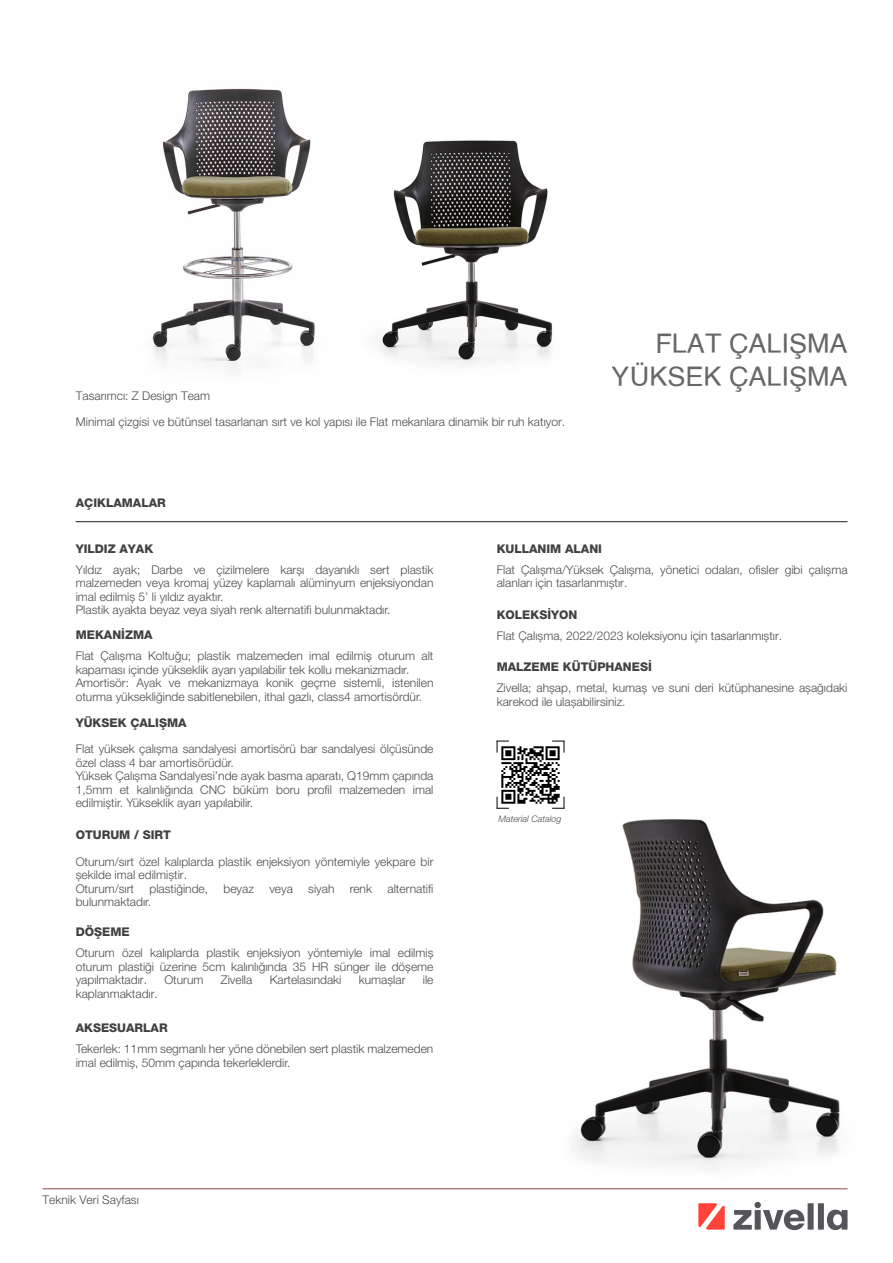
<style>
.page{position:relative;width:893px;height:1263px;background:#fff}
.page>*{position:absolute;margin:0;border:0;box-sizing:border-box;transform-origin:0 0}
.t1{font:27px/32.4px "Helvetica";color:#414042;text-align:right}
.t2{font:300 12px/13.5px "Helvetica Neue LT Pro";color:#4c4c4c}
.t3{font:800 12px "Helvetica Neue LT Pro";color:#414042}
.t4{font:300 12px "Helvetica Neue LT Pro";color:#4d4c4c}
.t5{font:italic 300 9px "Helvetica Neue LT Pro";color:#4c4c4c}
</style>
<div class="page">
<img style="left:152px;top:88px;width:163px;height:286px">
<img style="left:378px;top:140px;width:175px;height:225px">
<img style="left:524px;top:796px;width:324px;height:414px">
<hr style="left:43px;top:1188px;width:804px;height:1px;background:#9f5050">
<hr style="left:76px;top:521px;width:771px;height:1px;background:#1d1d1b">
<img style="left:501px;top:746px;width:62px;height:61px">
<svg style="left:497px;top:797px;width:12px;height:12px"></svg>
<svg style="left:552px;top:797px;width:13px;height:12px"></svg>
<svg style="left:552px;top:741px;width:13px;height:12px"></svg>
<svg style="left:497px;top:741px;width:12px;height:12px"></svg>
<svg style="left:733px;top:1210px;width:19px;height:19px"></svg>
<div style="left:755px;top:1210px;width:6px;height:19px;background:#54555a"></div>
<div style="left:754px;top:1202px;width:7px;height:6px;background:#54555a;border-radius:50%"></div>
<svg style="left:763px;top:1209px;width:42px;height:21px"></svg>
<div style="left:808px;top:1203px;width:6px;height:26px;background:#54555a"></div>
<div style="left:818px;top:1203px;width:6px;height:26px;background:#54555a"></div>
<svg style="left:827px;top:1209px;width:20px;height:21px"></svg>
<svg style="left:698px;top:1203px;width:27px;height:26px"></svg>
<p class="t2" style="left:76px;top:389px;width:136px">Tasarımcı: Z Design Team</p>
<p class="t4" style="left:76px;top:414px;width:491px">Minimal çizgisi ve bütünsel tasarlanan sırt ve kol yapısı ile Flat mekanlara dinamik bir ruh katıyor.</p>
<h1 class="t1" style="left:612px;top:328px;width:237px">FLAT ÇALIŞMA<br>YÜKSEK ÇALIŞMA</h1>
<p class="t3" style="left:76px;top:496px;width:92px">AÇIKLAMALAR</p>
<p class="t3" style="left:76px;top:541px;width:79px">YILDIZ AYAK</p>
<p class="t2" style="left:76px;top:562px;width:359px">Yıldız ayak; Darbe ve çizilmelere karșı dayanıklı sert plastik malzemeden veya kromaj yüzey kaplamalı alüminyum enjeksiyondan imal edilmiș 5’ li yıldız ayaktır.<br>Plastik ayakta beyaz veya siyah renk alternatifi bulunmaktadır.</p>
<p class="t3" style="left:76px;top:628px;width:78px">MEKANİZMA</p>
<p class="t2" style="left:76px;top:649px;width:359px">Flat Çalıșma Koltuğu; plastik malzemeden imal edilmiș oturum alt kapaması içinde yükseklik ayarı yapılabilir tek kollu mekanizmadır.<br>Amortisör: Ayak ve mekanizmaya konik geçme sistemli, istenilen oturma yüksekliğinde sabitlenebilen, ithal gazlı, class4 amortisördür.</p>
<p class="t3" style="left:76px;top:715px;width:112px">YÜKSEK ÇALIŞMA</p>
<p class="t2" style="left:76px;top:742px;width:359px">Flat yüksek çalıșma sandalyesi amortisörü bar sandalyesi ölçüsünde özel class 4 bar amortisörüdür.<br>Yüksek Çalıșma Sandalyesi’nde ayak basma aparatı, Q19mm çapında 1,5mm et kalınlığında CNC büküm boru profil malzemeden imal edilmiștir. Yükseklik ayarı yapılabilir.</p>
<p class="t3" style="left:76px;top:827px;width:97px">OTURUM / SIRT</p>
<p class="t2" style="left:76px;top:854px;width:359px">Oturum/sırt özel kalıplarda plastik enjeksiyon yöntemiyle yekpare bir șekilde imal edilmiștir.<br>Oturum/sırt</p>
<p class="t2" style="left:149px;top:881px;width:60px">plastiğinde,</p>
<p class="t2" style="left:224px;top:881px;width:32px">beyaz</p>
<p class="t2" style="left:269px;top:881px;width:25px">veya</p>
<p class="t2" style="left:308px;top:881px;width:28px">siyah</p>
<p class="t2" style="left:350px;top:881px;width:24px">renk</p>
<p class="t2" style="left:387px;top:881px;width:47px">alternatifi</p>
<p class="t2" style="left:76px;top:895px;width:77px">bulunmaktadır.</p>
<p class="t3" style="left:76px;top:925px;width:55px">DÖŞEME</p>
<p class="t2" style="left:76px;top:946px;width:359px;text-align:justify">Oturum özel kalıplarda plastik enjeksiyon yöntemiyle imal edilmiș oturum plastiği üzerine 5cm kalınlığında 35 HR sünger ile döșeme yapılmaktadır.</p>
<p class="t2" style="left:164px;top:973px;width:41px">Oturum</p>
<p class="t2" style="left:221px;top:973px;width:33px">Zivella</p>
<p class="t2" style="left:270px;top:973px;width:73px">Kartelasındaki</p>
<p class="t2" style="left:359px;top:973px;width:48px">kumașlar</p>
<p class="t2" style="left:423px;top:973px;width:12px">ile</p>
<p class="t2" style="left:76px;top:986px;width:84px">kaplanmaktadır.</p>
<p class="t3" style="left:76px;top:1021px;width:94px">AKSESUARLAR</p>
<p class="t2" style="left:76px;top:1042px;width:359px">Tekerlek: 11mm segmanlı her yöne dönebilen sert plastik malzemeden imal edilmiș, 50mm çapında tekerleklerdir.</p>
<p class="t2" style="left:43px;top:1193px;width:98px">Teknik Veri Sayfası</p>
<p class="t3" style="left:497px;top:541px;width:107px">KULLANIM ALANI</p>
<p class="t2" style="left:497px;top:562px;width:352px">Flat Çalıșma/Yüksek Çalıșma, yönetici odaları, ofisler gibi çalıșma alanları için tasarlanmıștır.</p>
<p class="t3" style="left:497px;top:607px;width:82px">KOLEKSİYON</p>
<p class="t2" style="left:497px;top:628px;width:287px">Flat Çalıșma, 2022/2023 koleksiyonu için tasarlanmıștır.</p>
<p class="t3" style="left:497px;top:660px;width:157px">MALZEME KÜTÜPHANESİ</p>
<p class="t2" style="left:497px;top:681px;width:352px">Zivella; ahșap, metal, kumaș ve suni deri kütüphanesine așağıdaki karekod ile ulașabilirsiniz.</p>
<p class="t5" style="left:498px;top:813px;width:65px">Material Catalog</p>
</div>
